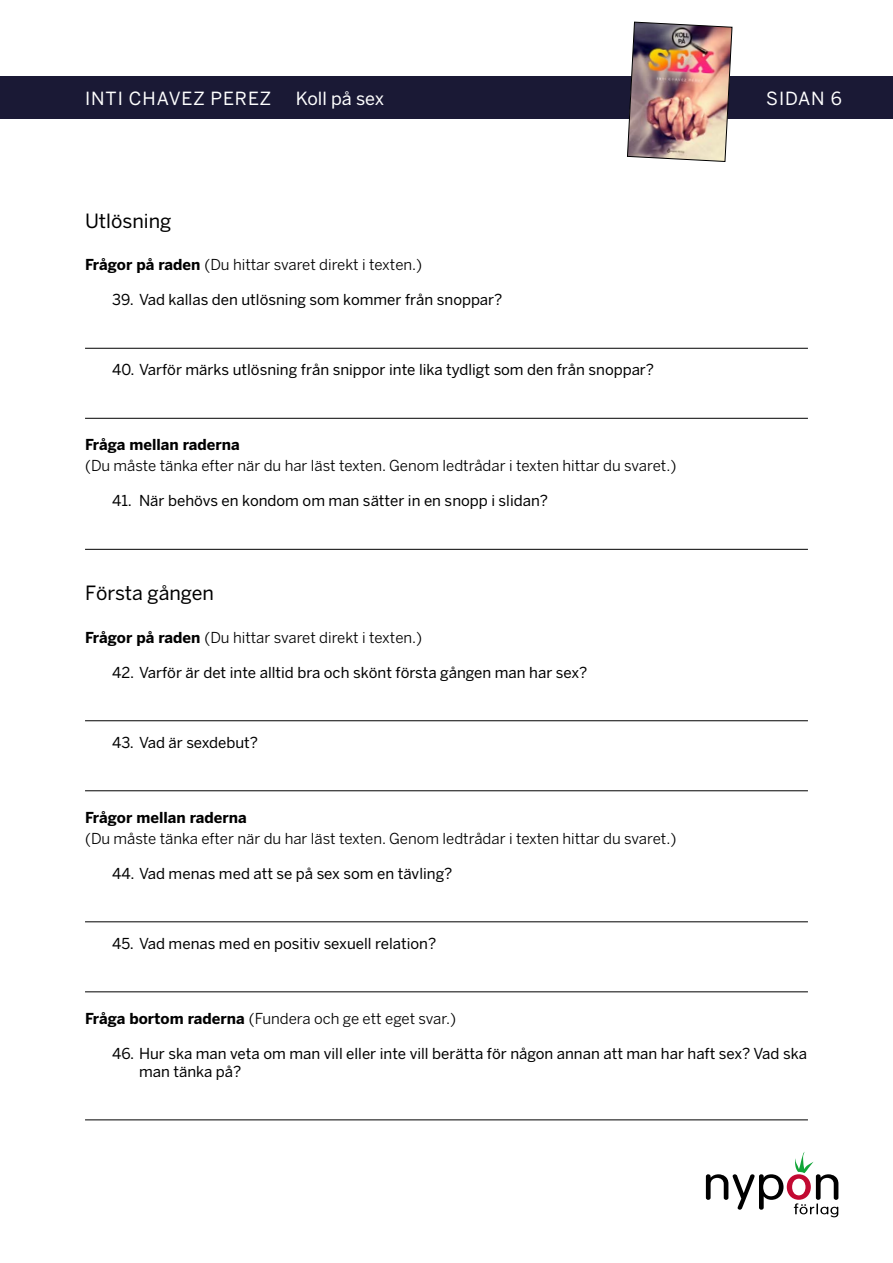
<style>
.page{position:relative;width:893px;height:1263px;background:#fff}
.page>*{position:absolute;margin:0;border:0;box-sizing:border-box;transform-origin:0 0}
.t1{font:19.5px "Benton Sans";color:#000}
.t2{font:18px "Benton Sans";letter-spacing:.05em;color:#fff}
.t3{font:18px "Benton Sans";letter-spacing:-.005em;color:#fff}
.t4{font:15px/18px "Benton Sans";color:#000}
.t5{font:15px "Benton Sans";color:#000}
.t6{font:700 15px "Benton Sans";color:#000}
.s1{font-weight:700}
</style>
<div class="page">
<div style="left:0;top:77px;width:893px;height:42px;background:#1a1935"></div>
<img style="left:627px;top:21px;width:106px;height:141px">
<svg style="left:706px;top:1152px;width:132px;height:65px"></svg>
<hr style="left:85px;top:348px;width:723px;height:1px;background:#000">
<hr style="left:85px;top:418px;width:723px;height:1px;background:#000">
<hr style="left:85px;top:549px;width:723px;height:1px;background:#000">
<hr style="left:85px;top:720px;width:723px;height:1px;background:#000">
<hr style="left:85px;top:790px;width:723px;height:1px;background:#000">
<hr style="left:85px;top:921px;width:723px;height:1px;background:#000">
<hr style="left:85px;top:991px;width:723px;height:1px;background:#000">
<hr style="left:85px;top:1119px;width:723px;height:1px;background:#000">
<p class="t2" style="left:85px;top:88px;width:188px">INTI CHAVEZ PEREZ</p>
<p class="t3" style="left:296px;top:88px;width:90px">Koll på sex</p>
<p class="t2" style="left:766px;top:88px;width:77px">SIDAN 6</p>
<h1 class="t1" style="left:85px;top:210px;width:88px">Utlösning</h1>
<p class="t5" style="left:85px;top:256px;width:339px"><span class="s1">Frågor på raden</span> (Du hittar svaret direkt i texten.)</p>
<p class="t4" style="left:112px;top:291px;width:392px">39. Vad kallas den utlösning som kommer från snoppar?</p>
<p class="t4" style="left:112px;top:361px;width:544px">40. Varför märks utlösning från snippor inte lika tydligt som den från snoppar?</p>
<p class="t6" style="left:85px;top:436px;width:156px">Fråga mellan raderna</p>
<p class="t5" style="left:85px;top:457px;width:593px">(Du måste tänka efter när du har läst texten. Genom ledtrådar i texten hittar du svaret.)</p>
<p class="t4" style="left:112px;top:492px;width:438px">41. När behövs en kondom om man sätter in en snopp i slidan?</p>
<h1 class="t1" style="left:85px;top:582px;width:130px">Första gången</h1>
<p class="t5" style="left:85px;top:628px;width:339px"><span class="s1">Frågor på raden</span> (Du hittar svaret direkt i texten.)</p>
<p class="t4" style="left:112px;top:663px;width:477px">42. Varför är det inte alltid bra och skönt första gången man har sex?</p>
<p class="t4" style="left:112px;top:733px;width:148px">43. Vad är sexdebut?</p>
<p class="t6" style="left:85px;top:808px;width:163px">Frågor mellan raderna</p>
<p class="t5" style="left:85px;top:829px;width:593px">(Du måste tänka efter när du har läst texten. Genom ledtrådar i texten hittar du svaret.)</p>
<p class="t4" style="left:112px;top:864px;width:342px">44. Vad menas med att se på sex som en tävling?</p>
<p class="t4" style="left:112px;top:934px;width:326px">45. Vad menas med en positiv sexuell relation?</p>
<p class="t5" style="left:85px;top:1009px;width:373px"><span class="s1">Fråga bortom raderna</span> (Fundera och ge ett eget svar.)</p>
<p class="t4" style="left:139px;top:1044px;width:669px;text-indent:-27px">46. Hur ska man veta om man vill eller inte vill berätta för någon annan att man har haft sex? Vad ska man tänka på?</p>
</div>
